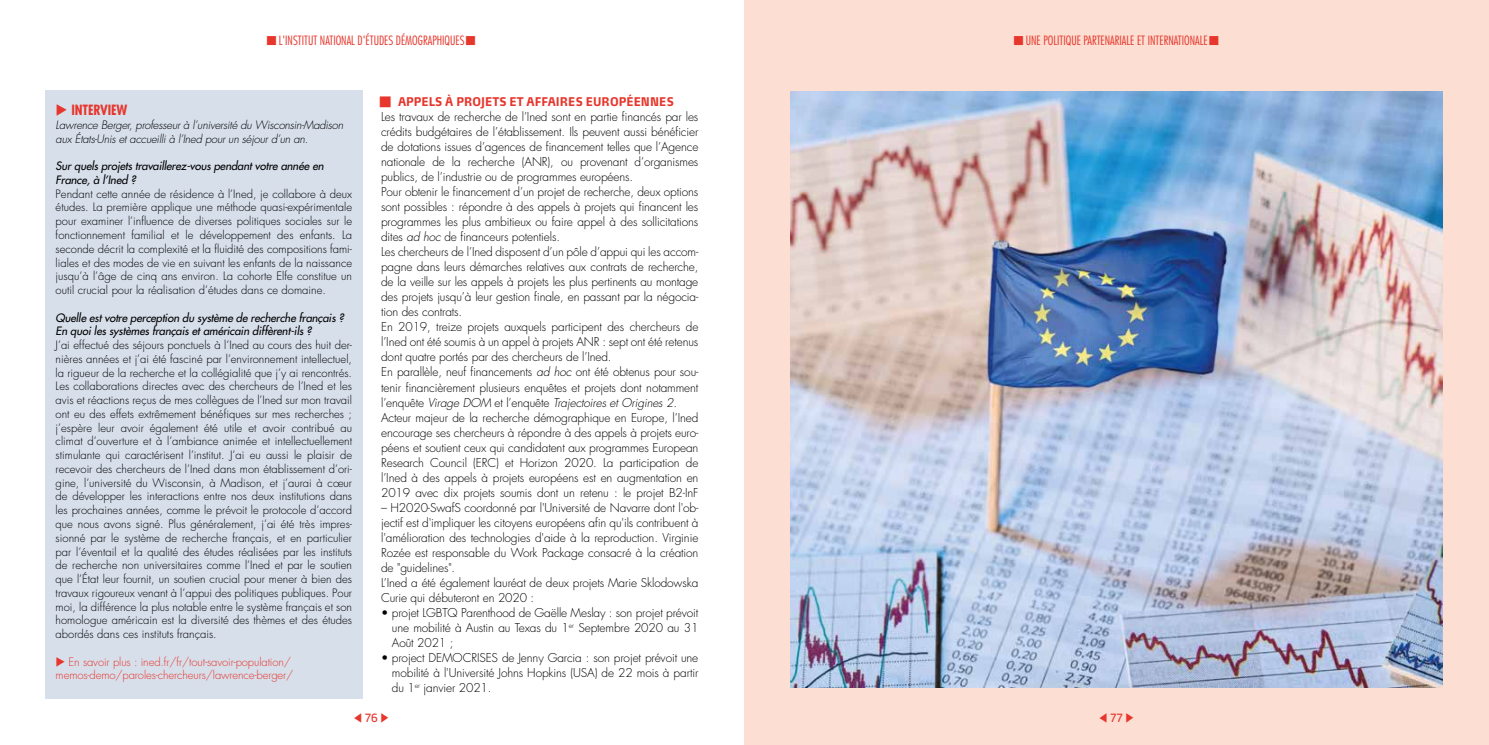
<style>
.page{position:relative;width:1489px;height:745px;background:#fff}
.page>*{position:absolute;margin:0;border:0;box-sizing:border-box;transform-origin:0 0}
.t1{font:700 condensed 13.75px "Futura Std";letter-spacing:-.01em;color:#e7362c}
.t2{font:300 condensed 12.5px "Futura Std";color:#e7362c}
.t3{font:300 11.88px/15px "Futura Std";letter-spacing:-.01em;color:#000}
.t4{font:800 11.88px "Max OT";letter-spacing:.01em;color:#e7362c;scale:.85 1}
.t5{font:300 11.25px/13.8px "Futura Std";color:#000;text-align:justify}
.t6{font:italic 500 11.25px/13.8px "Futura Std";letter-spacing:-.01em;color:#000}
.t7{font:italic 300 11.25px/13.8px "Futura Std";letter-spacing:-.02em;color:#000}
.t8{font:300 11.25px/13.8px "Futura Std";letter-spacing:-.01em;color:#e7362c}
.t9{font:11.25px "Max OT";color:#e7362c;scale:.85 1}
.s1{font-style:italic}
</style>
<div class="page">
<div style="left:45px;top:91px;width:318px;height:607px;background:#d7dfeb"></div>
<div style="left:744px;top:0;width:744px;height:744px;background:#fcded2"></div>
<img style="left:790px;top:91px;width:652px;height:595px">
<p class="t2" style="left:279px;top:33px;width:187px">L'INSTITUT NATIONAL D'ÉTUDES DÉMOGRAPHIQUES</p>
<p class="t1" style="left:56px;top:101px;width:73px">▶ INTERVIEW</p>
<p class="t7" style="left:56px;top:118px;width:289px">Lawrence Berger, professeur à l’université du Wisconsin-Madison aux États-Unis et accueilli à l’Ined pour un séjour d’un an.</p>
<p class="t6" style="left:56px;top:159px;width:269px">Sur quels projets travaillerez-vous pendant votre année en<br>France, à l’Ined ?</p>
<p class="t5" style="left:56px;top:187px;width:298px">Pendant cette année de résidence à l’Ined, je collabore à deux études. La première applique une méthode quasi-expérimentale pour examiner l’influence de diverses politiques sociales sur le fonctionnement familial et le développement des enfants. La seconde décrit la complexité et la fluidité des compositions fami&shy;liales et des modes de vie en suivant les enfants de la naissance jusqu’à l’âge de cinq ans environ. La cohorte Elfe constitue un outil crucial pour la réalisation d’études dans ce domaine.</p>
<p class="t6" style="left:56px;top:310px;width:289px">Quelle est votre perception du système de recherche français ?<br>En quoi les systèmes français et américain diffèrent-ils ?</p>
<p class="t5" style="left:56px;top:338px;width:298px">J’ai effectué des séjours ponctuels à l’Ined au cours des huit der&shy;nières années et j’ai été fasciné par l’environnement intellectuel, la rigueur de la recherche et la collégialité que j’y ai rencontrés.<br>Les collaborations directes avec des chercheurs de l’Ined et les avis et réactions reçus de mes collègues de l’Ined sur mon travail ont eu des effets extrêmement bénéfiques sur mes recherches ; j’espère leur avoir également été utile et avoir contribué au climat d’ouverture et à l’ambiance animée et intellectuellement stimulante qui caractérisent l’institut. J’ai eu aussi le plaisir de recevoir des chercheurs de l’Ined dans mon établissement d’ori&shy;gine, l’université du Wisconsin, à Madison, et j’aurai à cœur de développer les interactions entre nos deux institutions dans les prochaines années, comme le prévoit le protocole d’accord que nous avons signé. Plus généralement, j’ai été très impres&shy;sionné par le système de recherche français, et en particulier par l’éventail et la qualité des études réalisées par les instituts de recherche non universitaires comme l’Ined et par le soutien que l’État leur fournit, un soutien crucial pour mener à bien des travaux rigoureux venant à l’appui des politiques publiques. Pour moi, la différence la plus notable entre le système français et son homologue américain est la diversité des thèmes et des études abordés dans ces instituts français.</p>
<p class="t8" style="left:56px;top:654px;width:239px">▶ En savoir plus : ined.fr/fr/tout-savoir-population/ memos-demo/paroles-chercheurs/lawrence-berger/</p>
<p class="t4" style="left:398px;top:94px;width:326px">APPELS À PROJETS ET AFFAIRES EUROPÉENNES</p>
<p class="t3" style="left:381px;top:110px;width:319px">Les travaux de recherche de l’Ined sont en partie financés par les crédits budgétaires de l’établissement. Ils peuvent aussi bénéficier de dotations issues d’agences de financement telles que l’Agence nationale de la recherche (ANR), ou provenant d’organismes publics, de l’industrie ou de programmes européens.<br>Pour obtenir le financement d’un projet de recherche, deux options sont possibles : répondre à des appels à projets qui financent les programmes les plus ambitieux ou faire appel à des sollicitations dites <span class="s1">ad hoc</span> de financeurs potentiels.<br>Les chercheurs de l’Ined disposent d’un pôle d’appui qui les accom&shy;pagne dans leurs démarches relatives aux contrats de recherche, de la veille sur les appels à projets les plus pertinents au montage des projets jusqu’à leur gestion finale, en passant par la négocia&shy;tion des contrats.<br>En 2019, treize projets auxquels participent des chercheurs de l’Ined ont été soumis à un appel à projets ANR : sept ont été retenus dont quatre portés par des chercheurs de l’Ined.<br>En parallèle, neuf financements <span class="s1">ad hoc</span> ont été obtenus pour sou&shy;tenir financièrement plusieurs enquêtes et projets dont notamment l’enquête <span class="s1">Virage DOM</span> et l’enquête <span class="s1">Trajectoires et Origines 2</span>.<br>Acteur majeur de la recherche démographique en Europe, l’Ined encourage ses chercheurs à répondre à des appels à projets euro&shy;péens et soutient ceux qui candidatent aux programmes European Research Council (ERC) et Horizon 2020. La participation de l’Ined à des appels à projets européens est en augmentation en 2019 avec dix projets soumis dont un retenu : le projet B2-InF</p>
<p class="t3" style="left:381px;top:500px;width:319px">– H2020-SwafS coordonné par l'Université de Navarre dont l'ob&shy;jectif est d'impliquer les citoyens européens afin qu'ils contribuent à l'amélioration des technologies d'aide à la reproduction. Virginie Rozée est responsable du Work Package consacré à la création de "guidelines".<br>L’Ined a été également lauréat de deux projets Marie Sklodowska Curie qui débuteront en 2020 :</p>
<p class="t3" style="left:392px;top:605px;width:308px;text-align:justify;text-indent:-11px">• projet LGBTQ Parenthood de Gaëlle Meslay : son projet prévoit une mobilité à Austin au Texas du 1<sup>er</sup> Septembre 2020 au 31<br>Août 2021 ;</p>
<p class="t3" style="left:392px;top:650px;width:308px;text-align:justify;text-indent:-11px">• project DEMOCRISES de Jenny Garcia : son projet prévoit une mobilité à l'Université Johns Hopkins (USA) de 22 mois à partir du 1<sup>er</sup> janvier 2021.</p>
<p class="t9" style="left:353px;top:710px;width:44px">◀76▶</p>
<p class="t2" style="left:1025px;top:33px;width:183px">UNE POLITIQUE PARTENARIALE ET INTERNATIONALE</p>
<p class="t9" style="left:1098px;top:710px;width:43px">◀77▶</p>
</div>
